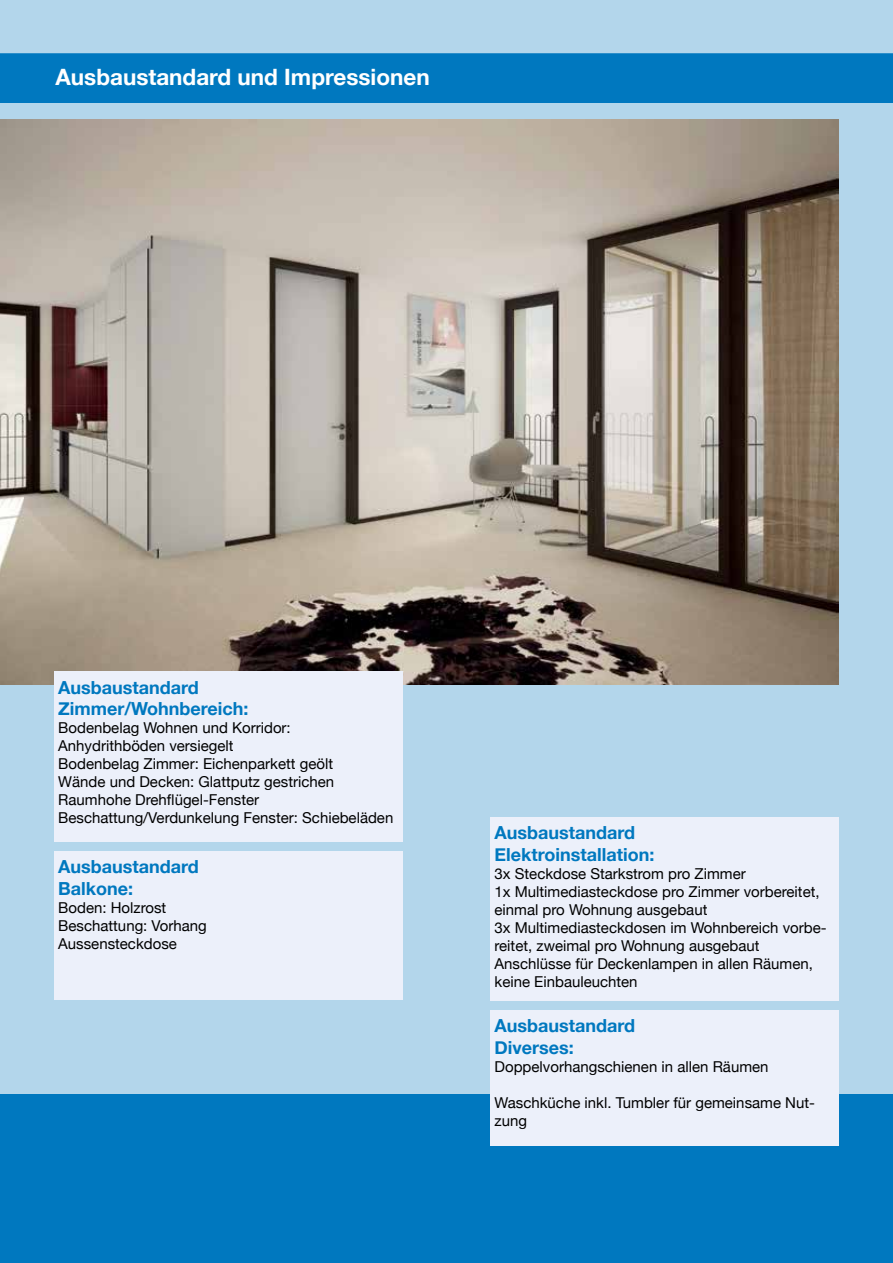
<style>
.page{position:relative;width:893px;height:1263px;background:#b3d6eb}
.page>*{position:absolute;margin:0;border:0;box-sizing:border-box;transform-origin:0 0}
.t1{font:700 22.5px "Helvetica Neue";color:#fff}
.t2{font:700 18px/21.6px "Helvetica Neue";color:#0078bf}
.t3{font:15px/18px "Helvetica Neue";color:#000}
</style>
<div class="page">
<div style="left:0;top:53px;width:893px;height:50px;background:#0078bf"></div>
<div style="left:0;top:1094px;width:893px;height:169px;background:#0078bf"></div>
<div style="left:490px;top:817px;width:349px;height:184px;background:#ecf0fa"></div>
<div style="left:54px;top:851px;width:349px;height:149px;background:#ecf0fa"></div>
<div style="left:490px;top:1010px;width:349px;height:136px;background:#ecf0fa"></div>
<img style="left:0;top:119px;width:839px;height:565px">
<div style="left:54px;top:672px;width:349px;height:170px;background:#ecf0fa"></div>
<h1 class="t1" style="left:56px;top:60px;width:376px">Ausbaustandard und Impressionen</h1>
<p class="t2" style="left:58px;top:677px;width:192px">Ausbaustandard<br>Zimmer/Wohnbereich:</p>
<p class="t3" style="left:58px;top:720px;width:337px">Bodenbelag Wohnen und Korridor:<br>Anhydrithböden versiegelt<br>Bodenbelag Zimmer: Eichenparkett geölt<br>Wände und Decken: Glattputz gestrichen Raumhohe Drehflügel-Fenster Beschattung/Verdunkelung Fenster: Schiebeläden</p>
<p class="t2" style="left:58px;top:857px;width:142px">Ausbaustandard<br>Balkone:</p>
<p class="t3" style="left:58px;top:899px;width:150px">Boden: Holzrost<br>Beschattung: Vorhang<br>Aussensteckdose</p>
<p class="t2" style="left:495px;top:823px;width:161px">Ausbaustandard<br>Elektroinstallation:</p>
<p class="t3" style="left:495px;top:865px;width:334px">3x Steckdose Starkstrom pro Zimmer<br>1x Multimediasteckdose pro Zimmer vorbereitet, einmal pro Wohnung ausgebaut<br>3x Multimediasteckdosen im Wohnbereich vorbe&shy;reitet, zweimal pro Wohnung ausgebaut Anschlüsse für Deckenlampen in allen Räumen, keine Einbauleuchten</p>
<p class="t2" style="left:495px;top:1015px;width:142px">Ausbaustandard<br>Diverses:</p>
<p class="t3" style="left:495px;top:1058px;width:275px">Doppelvorhangschienen in allen Räumen</p>
<p class="t3" style="left:495px;top:1094px;width:322px">Waschküche inkl. Tumbler für gemeinsame Nut&shy;zung</p>
</div>
